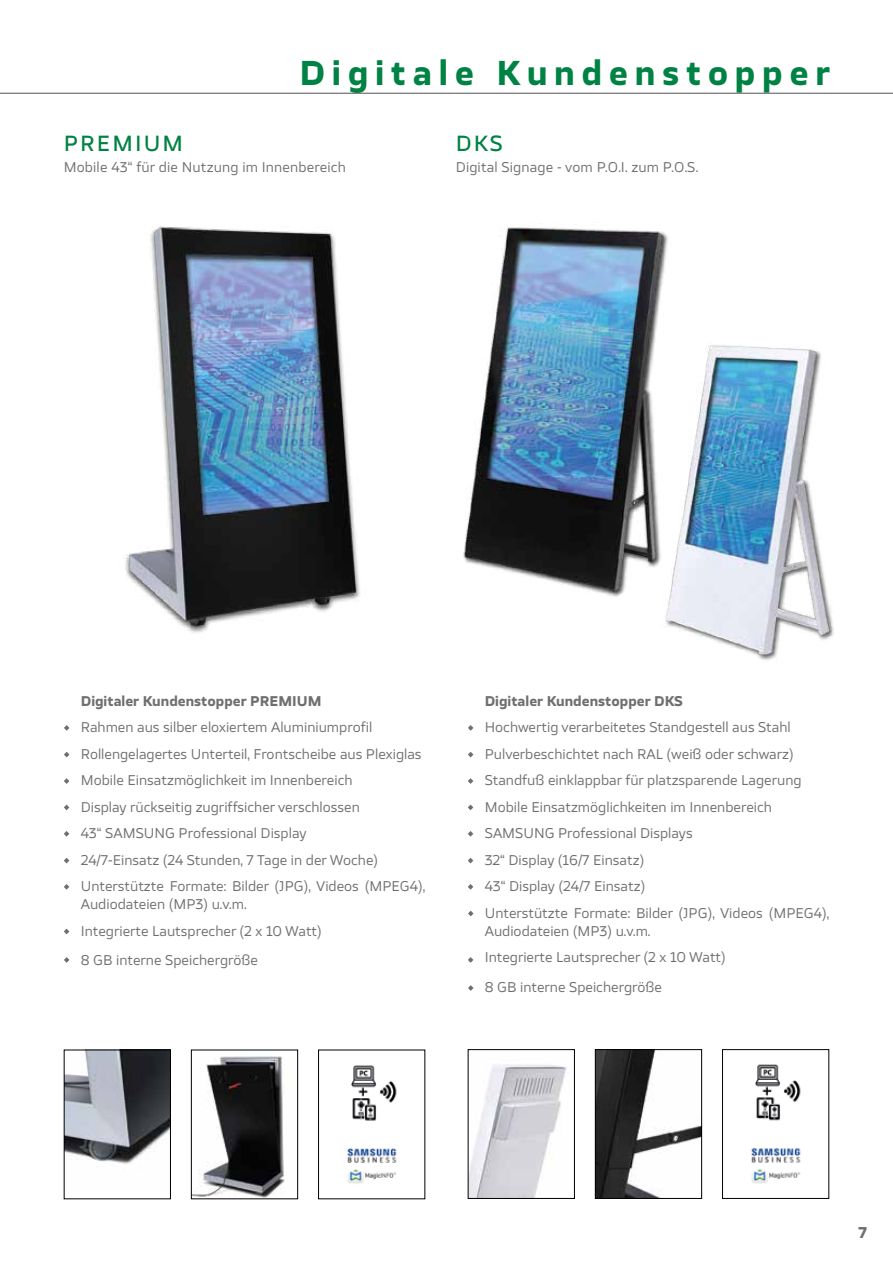
<style>
.page{position:relative;width:893px;height:1263px;background:#fff}
.page>*{position:absolute;margin:0;border:0;box-sizing:border-box;transform-origin:0 0}
.t1{font:700 33px "TT Severs";letter-spacing:.2em;color:#008244}
.t2{font:500 21px "TT Severs";letter-spacing:.1em;color:#008244}
.t3{font:700 15px "TT Severs";color:#706f6f}
.t4{font:13.5px/26.5px "TT Severs";color:#706f6f}
.t5{font:700 13.5px "TT Severs";color:#706f6f}
</style>
<div class="page">
<img style="left:125px;top:226px;width:235px;height:407px">
<svg style="left:64px;top:725px;width:5px;height:6px"></svg>
<svg style="left:64px;top:752px;width:5px;height:5px"></svg>
<svg style="left:64px;top:778px;width:5px;height:6px"></svg>
<svg style="left:64px;top:804px;width:5px;height:6px"></svg>
<svg style="left:64px;top:831px;width:5px;height:6px"></svg>
<svg style="left:64px;top:858px;width:5px;height:5px"></svg>
<svg style="left:64px;top:884px;width:5px;height:6px"></svg>
<svg style="left:64px;top:957px;width:5px;height:6px"></svg>
<svg style="left:64px;top:929px;width:5px;height:5px"></svg>
<svg style="left:468px;top:725px;width:5px;height:6px"></svg>
<svg style="left:468px;top:752px;width:5px;height:5px"></svg>
<svg style="left:468px;top:778px;width:5px;height:6px"></svg>
<svg style="left:468px;top:804px;width:5px;height:6px"></svg>
<svg style="left:468px;top:831px;width:5px;height:6px"></svg>
<svg style="left:468px;top:858px;width:5px;height:5px"></svg>
<svg style="left:468px;top:884px;width:5px;height:6px"></svg>
<svg style="left:468px;top:911px;width:6px;height:5px"></svg>
<svg style="left:468px;top:957px;width:5px;height:6px"></svg>
<svg style="left:468px;top:985px;width:6px;height:6px"></svg>
<img style="left:66px;top:1051px;width:103px;height:113px">
<div style="left:64px;top:1049px;width:107px;height:150px;border:1px solid #000"></div>
<img style="left:193px;top:1056px;width:92px;height:141px">
<div style="left:191px;top:1049px;width:107px;height:150px;border:1px solid #000"></div>
<img style="left:347px;top:1065px;width:50px;height:119px">
<img style="left:470px;top:1065px;width:97px;height:132px">
<div style="left:468px;top:1049px;width:107px;height:150px;border:1px solid #000"></div>
<div style="left:722px;top:1049px;width:107px;height:150px;border:1px solid #000"></div>
<img style="left:597px;top:1051px;width:103px;height:146px">
<div style="left:595px;top:1049px;width:107px;height:150px;border:1px solid #000"></div>
<img style="left:751px;top:1064px;width:50px;height:120px">
<img style="left:662px;top:345px;width:172px;height:315px">
<img style="left:463px;top:227px;width:236px;height:396px">
<hr style="left:0;top:93px;width:893px;height:1px;background:#525152">
<h1 class="t1" style="left:300px;top:51px;width:532px">Digitale Kundenstopper</h1>
<h2 class="t2" style="left:64px;top:129px;width:121px">PREMIUM</h2>
<p class="t4" style="left:64px;top:153px;width:284px">Mobile 43“ für die Nutzung im Innenbereich</p>
<h2 class="t2" style="left:456px;top:129px;width:49px">DKS</h2>
<p class="t4" style="left:456px;top:153px;width:244px">Digital Signage - vom P.O.I. zum P.O.S.</p>
<p class="t5" style="left:81px;top:692px;width:242px">Digitaler Kundenstopper PREMIUM</p>
<p class="t4" style="left:81px;top:714px;width:346px">Rahmen aus silber eloxiertem Aluminiumprofil Rollengelagertes Unterteil, Frontscheibe aus Plexiglas Mobile Einsatzmöglichkeit im Innenbereich<br>Display rückseitig zugriffsicher verschlossen<br>43“ SAMSUNG Professional Display<br>24/7-Einsatz (24 Stunden, 7 Tage in der Woche)<br>Unterstützte Formate: Bilder (JPG), Videos (MPEG4),</p>
<p class="t4" style="left:81px;top:891px;width:242px">Audiodateien (MP3) u.v.m.<br>Integrierte Lautsprecher (2 x 10 Watt)</p>
<p class="t4" style="left:81px;top:947px;width:179px">8 GB interne Speichergröße</p>
<p class="t5" style="left:485px;top:692px;width:200px">Digitaler Kundenstopper DKS</p>
<p class="t4" style="left:485px;top:714px;width:346px">Hochwertig verarbeitetes Standgestell aus Stahl Pulverbeschichtet nach RAL (weiß oder schwarz)<br>Standfuß einklappbar für platzsparende Lagerung Mobile Einsatzmöglichkeiten im Innenbereich SAMSUNG Professional Displays<br>32“ Display (16/7 Einsatz)<br>43“ Display (24/7 Einsatz)<br>Unterstützte Formate: Bilder (JPG), Videos (MPEG4),</p>
<p class="t4" style="left:485px;top:917px;width:242px">Audiodateien (MP3) u.v.m.<br>Integrierte Lautsprecher (2 x 10 Watt)</p>
<p class="t4" style="left:485px;top:973px;width:179px">8 GB interne Speichergröße</p>
<p class="t3" style="left:858px;top:1222px;width:11px">7</p>
</div>
